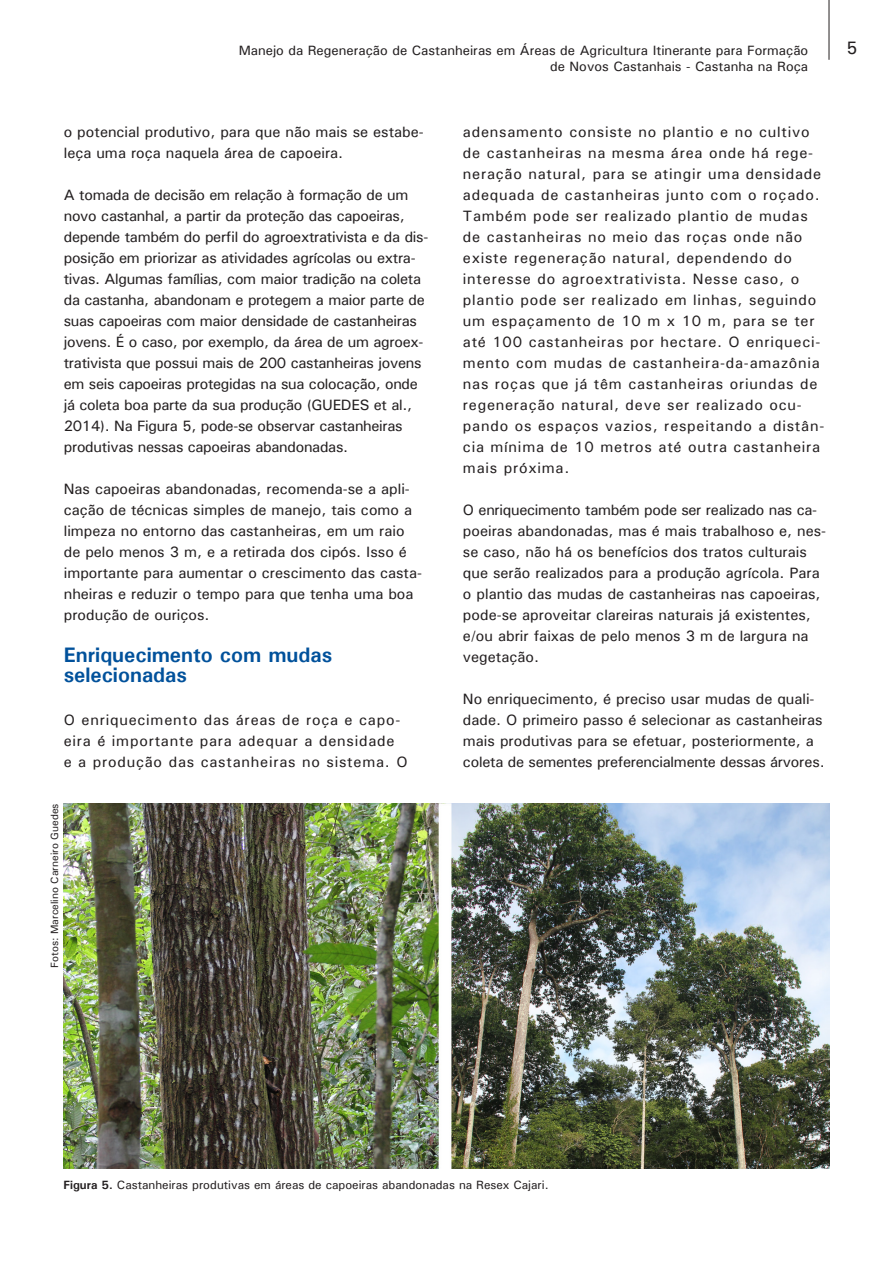
<style>
.page{position:relative;width:893px;height:1263px;background:#fff}
.page>*{position:absolute;margin:0;border:0;box-sizing:border-box;transform-origin:0 0}
.t1{font:700 21px/19.5px "Univers";color:#01519b}
.t2{font:500 18px "Univers";color:#231f20}
.t3{font:500 15px/21px "Univers";color:#231f20}
.t4{font:500 15px/21px "Univers";letter-spacing:.05em;color:#231f20}
.t5{font:500 15px/21px "Univers";letter-spacing:-.02em;color:#231f20}
.t6{font:500 13.5px "Univers";color:#231f20}
.t7{font:500 12px "Univers";color:#231f20}
.t8{font:500 10.5px "Univers";color:#231f20}
.s1{font-weight:700}
</style>
<div class="page">
<hr style="left:829px;top:0;width:1px;height:60px;background:#231f20">
<img style="left:64px;top:803px;width:765px;height:366px">
<p class="t6" style="left:239px;top:41px;width:571px">Manejo da Regeneração de Castanheiras em Áreas de Agricultura Itinerante para Formação</p>
<p class="t2" style="left:846px;top:36px;width:13px">5</p>
<p class="t6" style="left:550px;top:58px;width:260px">de Novos Castanhais - Castanha na Roça</p>
<p class="t3" style="left:64px;top:121px;width:361px">o potencial produtivo, para que não mais se estabe&shy;leça uma roça naquela área de capoeira.</p>
<p class="t5" style="left:64px;top:184px;width:366px">A tomada de decisão em relação à formação de um novo castanhal, a partir da proteção das capoeiras, depende também do perfil do agroextrativista e da dis&shy;posição em priorizar as atividades agrícolas ou extra&shy;tivas. Algumas famílias, com maior tradição na coleta da castanha, abandonam e protegem a maior parte de suas capoeiras com maior densidade de castanheiras jovens. É o caso, por exemplo, da área de um agroex&shy;trativista que possui mais de 200 castanheiras jovens em seis capoeiras protegidas na sua colocação, onde já coleta boa parte da sua produção (GUEDES et al., 2014). Na Figura 5, pode-se observar castanheiras produtivas nessas capoeiras abandonadas.</p>
<p class="t3" style="left:64px;top:478px;width:360px">Nas capoeiras abandonadas, recomenda-se a apli&shy;cação de técnicas simples de manejo, tais como a limpeza no entorno das castanheiras, em um raio de pelo menos 3 m, e a retirada dos cipós. Isso é importante para aumentar o crescimento das casta&shy;nheiras e reduzir o tempo para que tenha uma boa produção de ouriços.</p>
<h1 class="t1" style="left:64px;top:645px;width:270px">Enriquecimento com mudas selecionadas</h1>
<p class="t4" style="left:64px;top:709px;width:345px">O enriquecimento das áreas de roça e capo&shy;eira é importante para adequar a densidade<br>e a produção das castanheiras no sistema. O</p>
<p class="t8" style="left:48px;top:968px;width:166px;rotate:-90deg">Fotos: Marcelino Carneiro Guedes</p>
<p class="t4" style="left:463px;top:121px;width:363px">adensamento consiste no plantio e no cultivo de castanheiras na mesma área onde há rege&shy;neração natural, para se atingir uma densidade adequada de castanheiras junto com o roçado.<br>Também pode ser realizado plantio de mudas de castanheiras no meio das roças onde não existe regeneração natural, dependendo do interesse do agroextrativista. Nesse caso, o plantio pode ser realizado em linhas, seguindo um espaçamento de 10 m x 10 m, para se ter até 100 castanheiras por hectare. O enriqueci&shy;mento com mudas de castanheira-da-amazônia nas roças que já têm castanheiras oriundas de regeneração natural, deve ser realizado ocu&shy;pando os espaços vazios, respeitando a distân&shy;cia mínima de 10 metros até outra castanheira mais próxima.</p>
<p class="t3" style="left:463px;top:499px;width:365px">O enriquecimento também pode ser realizado nas ca&shy;poeiras abandonadas, mas é mais trabalhoso e, nes&shy;se caso, não há os benefícios dos tratos culturais que serão realizados para a produção agrícola. Para o plantio das mudas de castanheiras nas capoeiras, pode-se aproveitar clareiras naturais já existentes, e/ou abrir faixas de pelo menos 3 m de largura na vegetação.</p>
<p class="t3" style="left:463px;top:688px;width:363px">No enriquecimento, é preciso usar mudas de quali&shy;dade. O primeiro passo é selecionar as castanheiras mais produtivas para se efetuar, posteriormente, a coleta de sementes preferencialmente dessas árvores.</p>
<p class="t7" style="left:64px;top:1177px;width:487px"><span class="s1">Figura 5.</span> Castanheiras produtivas em áreas de capoeiras abandonadas na Resex Cajari.</p>
</div>
